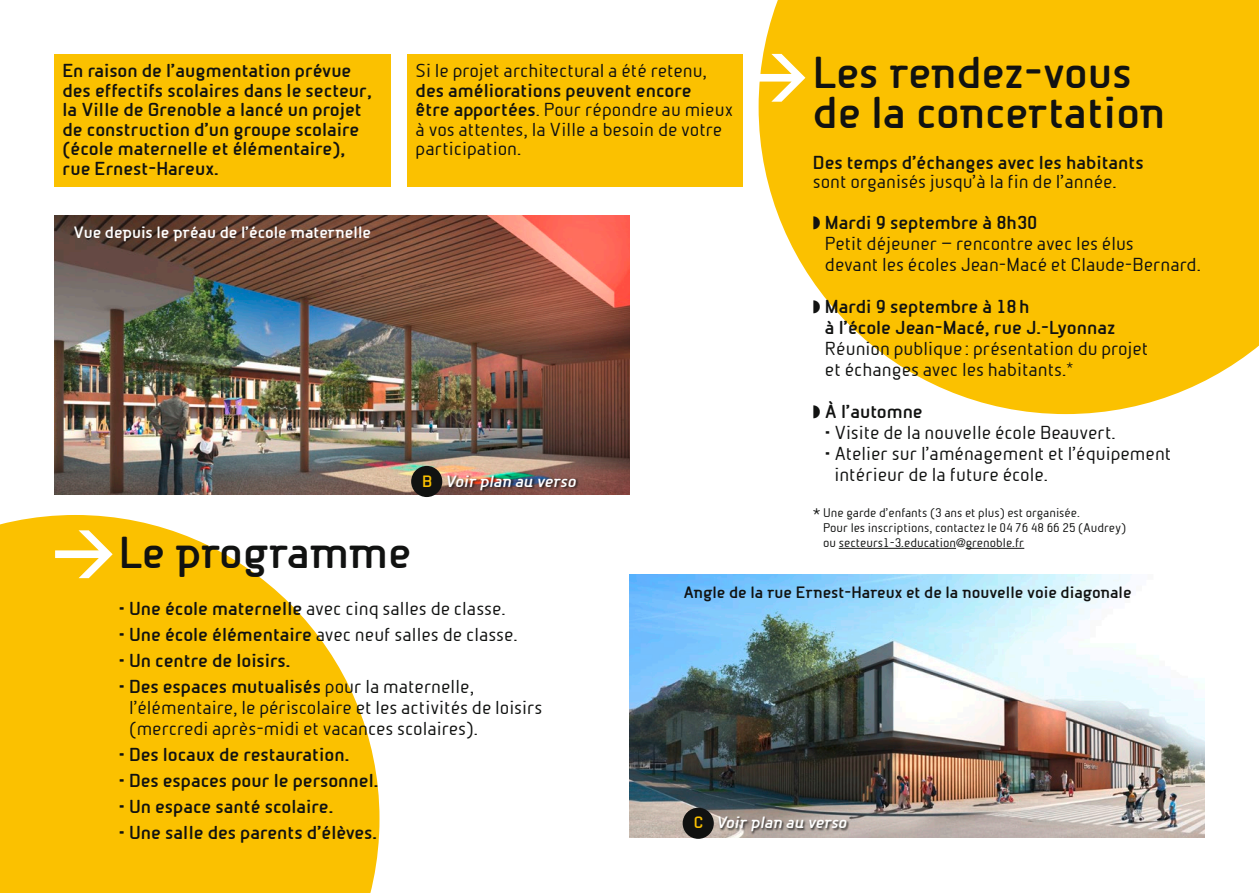
<style>
.page{position:relative;width:1259px;height:893px;background:#fff}
.page>*{position:absolute;margin:0;border:0;box-sizing:border-box;transform-origin:0 0}
.t1{font:700 62.1px "DIN";color:#fff}
.t2{font:700 42.9px/40.5px "Beta Semi";letter-spacing:-.015em;color:#111211}
.t3{font:18px/21px "Beta Sans Norm";color:#111211}
.t4{font:700 18px/19.5px "Beta Sans";color:#111211}
.t5{font:700 15.75px "Beta Semi";color:#111211}
.t6{font:700 15.75px "Beta Semi";color:#fff}
.t7{font:italic 700 15.75px "Beta Semi";letter-spacing:-.01em;color:#fff}
.t8{font:12px/15px "Beta Sans Norm";color:#111211}
.s1{font-family:"Helvetica Neue";font-stretch:condensed}
.s2{font-family:"Beta Sans";font-weight:700}
.s3{font-style:normal;color:#fbc100}
.s4{font-family:"Beta Sans Norm";font-weight:400}
</style>
<div class="page">
<svg style="left:758px;top:0;width:501px;height:414px;background:#fbc81f"></svg>
<svg style="left:0;top:515px;width:379px;height:378px;background:#fbc924"></svg>
<div style="left:54px;top:55px;width:337px;height:132px;background:#fbc100"></div>
<div style="left:407px;top:55px;width:335px;height:132px;background:#fbc100"></div>
<hr style="left:839px;top:548px;width:117px;height:1px;background:#111211">
<hr style="left:965px;top:548px;width:59px;height:1px;background:#111211">
<img style="left:629px;top:574px;width:576px;height:263px">
<img style="left:54px;top:215px;width:575px;height:280px">
<div style="left:411px;top:466px;width:31px;height:31px;background:#111211;border-radius:50%"></div>
<div style="left:423px;top:475px;width:156px;height:19px;background:#111211;opacity:.75"></div>
<div style="left:682px;top:808px;width:32px;height:31px;background:#111211;border-radius:50%"></div>
<div style="left:694px;top:816px;width:156px;height:19px;background:#111211;opacity:.75"></div>
<p class="t4" style="left:63px;top:61px;width:311px">En raison de l’augmentation prévue des effectifs scolaires dans le secteur, la Ville de Grenoble a lancé un projet</p>
<h1 class="t1" style="left:745px;top:32px;width:65px">&gt;</h1>
<p class="t4" style="left:63px;top:119px;width:298px">de construction d’un groupe scolaire (école maternelle et élémentaire), rue Ernest-Hareux.</p>
<h2 class="t2" style="left:813px;top:52px;width:354px">Les rendez-vous de la concertation</h2>
<p class="t4" style="left:813px;top:152px;width:332px">Des temps d’échanges avec les habitants</p>
<p class="t3" style="left:813px;top:171px;width:305px">sont organisés jusqu’à la fin de l’année.</p>
<p class="t4" style="left:813px;top:212px;width:226px">◗ Mardi 9 septembre à 8h30</p>
<p class="t3" style="left:825px;top:233px;width:377px">Petit déjeuner — rencontre avec les élus<br>devant les écoles Jean-Macé et Claude-Bernard.</p>
<p class="t4" style="left:825px;top:296px;width:292px;line-height:21px;text-indent:-12px">◗ Mardi 9 septembre à 18h<br>à l’école Jean-Macé, rue J.-Lyonnaz</p>
<p class="t3" style="left:825px;top:338px;width:325px">Réunion publique: présentation du projet et échanges avec les habitants.<sup>*</sup></p>
<p class="t4" style="left:813px;top:401px;width:111px">◗ À l’automne</p>
<p class="t3" style="left:825px;top:422px;width:292px">• Visite de la nouvelle école Beauvert.</p>
<p class="t3" style="left:834px;top:443px;width:338px;text-indent:-9px">• Atelier sur l’aménagement et l’équipement intérieur de la future école.</p>
<p class="t8" style="left:823px;top:505px;width:304px;text-indent:-10px">* Une garde d’enfants (3 ans et plus) est organisée.<br>Pour les inscriptions, contactez le 04 76 48 66 25 (Audrey) ou secteurs1-3.education<span class="s1">@</span>grenoble.fr</p>
<p class="t5" style="left:683px;top:583px;width:450px">Angle de la rue Ernest-Hareux et de la nouvelle voie diagonale</p>
<p class="t3" style="left:416px;top:60px;width:293px">Si le projet architectural a été retenu,</p>
<p class="t4" style="left:416px;top:80px;width:277px">des améliorations peuvent encore</p>
<p class="t3" style="left:416px;top:100px;width:319px;line-height:19.5px"><span class="s2">être apportées</span>. Pour répondre au mieux à vos attentes, la Ville a besoin de votre participation.</p>
<p class="t6" style="left:73px;top:223px;width:299px">Vue depuis le préau de l’école maternelle</p>
<p class="t7" style="left:422px;top:471px;width:156px"><span class="s3">B</span> Voir plan au verso</p>
<h1 class="t1" style="left:52px;top:509px;width:65px">&gt;</h1>
<h2 class="t2" style="left:119px;top:532px;width:294px">Le programme</h2>
<p class="t3" style="left:119px;top:598px;width:388px"><span class="s2">• Une école maternelle</span> avec cinq salles de classe.</p>
<p class="t3" style="left:119px;top:624px;width:400px"><span class="s2">• Une école élémentaire</span> avec neuf salles de classe.</p>
<p class="t4" style="left:119px;top:651px;width:173px">• Un centre de loisirs.</p>
<p class="t4" style="left:119px;top:677px;width:357px">• Des espaces mutualisés <span class="s4">pour la maternelle,</span></p>
<p class="t3" style="left:129px;top:697px;width:415px">l’élémentaire, le périscolaire et les activités de loisirs (mercredi après-midi et vacances scolaires).</p>
<p class="t4" style="left:119px;top:745px;width:232px">• Des locaux de restauration.</p>
<p class="t4" style="left:119px;top:771px;width:261px">• Des espaces pour le personnel.</p>
<p class="t4" style="left:119px;top:797px;width:216px">• Un espace santé scolaire.</p>
<p class="t4" style="left:119px;top:823px;width:260px">• Une salle des parents d’élèves.</p>
<p class="t7" style="left:694px;top:813px;width:155px"><span class="s3">C</span> Voir plan au verso</p>
</div>
